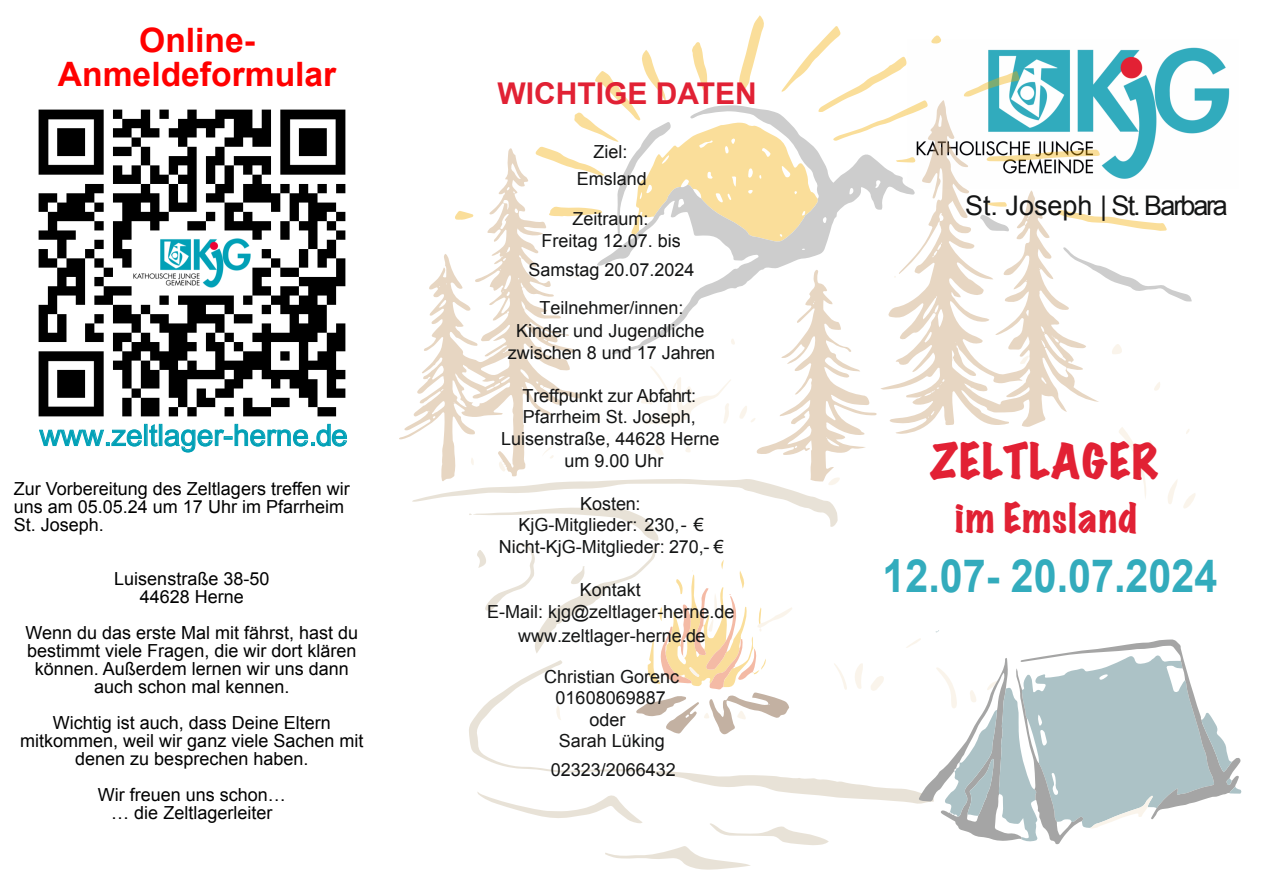
<style>
.page{position:relative;width:1263px;height:893px;background:#fff}
.page>*{position:absolute;margin:0;border:0;box-sizing:border-box;transform-origin:0 0}
.t1{font:700 45.75px "Arial";color:#33abbc;scale:.9 1}
.t2{font:expanded 43.95px "Marker Felt";letter-spacing:.03em;color:#e22134}
.t3{font:expanded 36.45px "Marker Felt";letter-spacing:.035em;color:#e12134}
.t4{font:700 33.6px/33.6px "Arial";color:#f00;text-align:center}
.t5{font:700 30px "Arial";color:#e12134}
.t6{font:29.55px "Arial";color:#01a0b6}
.t7{font:27px "Arial";letter-spacing:-.06em;color:#141515}
.t8{font:18px/21.6px "Arial";color:#141515;text-align:center}
.t9{font:18px/18px "Arial";color:#000;text-align:center}
.s1{color:#01a1b7}
.s2{color:#e12134}
.s3{color:#33acbd}
</style>
<div class="page">
<img style="left:988px;top:47px;width:242px;height:132px">
<svg style="left:884px;top:100px;width:215px;height:334px"></svg>
<svg style="left:399px;top:148px;width:140px;height:292px"></svg>
<svg style="left:597px;top:242px;width:318px;height:113px"></svg>
<svg style="left:469px;top:735px;width:437px;height:67px"></svg>
<svg style="left:1063px;top:247px;width:129px;height:55px"></svg>
<svg style="left:477px;top:791px;width:352px;height:79px"></svg>
<svg style="left:1057px;top:210px;width:110px;height:21px"></svg>
<svg style="left:986px;top:149px;width:114px;height:12px"></svg>
<svg style="left:964px;top:71px;width:56px;height:26px"></svg>
<svg style="left:980px;top:215px;width:29px;height:16px"></svg>
<svg style="left:454px;top:211px;width:19px;height:9px"></svg>
<svg style="left:1168px;top:480px;width:28px;height:28px"></svg>
<svg style="left:987px;top:202px;width:20px;height:5px"></svg>
<svg style="left:1112px;top:344px;width:10px;height:10px"></svg>
<svg style="left:1154px;top:382px;width:6px;height:9px"></svg>
<svg style="left:1119px;top:427px;width:36px;height:71px"></svg>
<svg style="left:1020px;top:355px;width:9px;height:9px"></svg>
<svg style="left:535px;top:15px;width:406px;height:227px"></svg>
<svg style="left:906px;top:630px;width:335px;height:215px"></svg>
<svg style="left:412px;top:270px;width:472px;height:465px"></svg>
<img style="left:38px;top:109px;width:308px;height:326px">
<svg style="left:39px;top:429px;width:103px;height:17px"></svg>
<div style="left:144px;top:424px;width:3px;height:22px;border:1px solid #01a0b6"></div>
<svg style="left:149px;top:424px;width:9px;height:22px"></svg>
<div style="left:159px;top:424px;width:3px;height:22px;border:1px solid #01a0b6"></div>
<svg style="left:165px;top:424px;width:182px;height:28px"></svg>
<h3 class="t4" style="left:58px;top:25px;width:280px">Online-<br>Anmeldeformular</h3>
<h3 class="t6" style="left:40px;top:416px;width:310px"><span class="s1">www.</span>zeltlager-herne<span class="s1">.de</span></h3>
<p class="t9" style="left:14px;top:480px;width:337px;text-align:left">Zur Vorbereitung des Zeltlagers treffen wir uns am 05.05.24 um 17 Uhr im Pfarrheim<br>St. Joseph.</p>
<p class="t9" style="left:114px;top:570px;width:157px">Luisenstraße 38-50<br>44628 Herne</p>
<p class="t9" style="left:25px;top:624px;width:334px">Wenn du das erste Mal mit fährst, hast du bestimmt viele Fragen, die wir dort klären können. Außerdem lernen wir uns dann auch schon mal kennen.</p>
<p class="t9" style="left:20px;top:714px;width:345px">Wichtig ist auch, dass Deine Eltern mitkommen, weil wir ganz viele Sachen mit denen zu besprechen haben.</p>
<p class="t9" style="left:98px;top:786px;width:190px">Wir freuen uns schon… … die Zeltlagerleiter</p>
<h3 class="t5" style="left:497px;top:74px;width:261px">WICHTIGE DATEN</h3>
<p class="t8" style="left:593px;top:141px;width:36px">Ziel:</p>
<p class="t8" style="left:577px;top:168px;width:72px">Emsland</p>
<p class="t8" style="left:542px;top:207px;width:141px;line-height:22.2px">Zeitraum:<br>Freitag 12.07. bis</p>
<p class="t8" style="left:528px;top:259px;width:168px">Samstag 20.07.2024</p>
<p class="t8" style="left:508px;top:297px;width:209px;line-height:22.2px">Teilnehmer/innen:<br>Kinder und Jugendliche zwischen 8 und 17 Jahren</p>
<p class="t8" style="left:501px;top:385px;width:220px">Treffpunkt zur Abfahrt:<br>Pfarrheim St. Joseph,<br>Luisenstraße, 44628 Herne um 9.00 Uhr</p>
<p class="t8" style="left:499px;top:493px;width:226px">Kosten:<br>KjG-Mitglieder: 230,- €<br>Nicht-KjG-Mitglieder: 270,- €</p>
<p class="t8" style="left:487px;top:579px;width:249px">Kontakt<br>E-Mail: kjg@zeltlager-herne.de</p>
<p class="t8" style="left:518px;top:625px;width:189px">www.zeltlager-herne.de</p>
<p class="t8" style="left:544px;top:666px;width:137px">Christian Gorenc<br>01608069887 oder<br>Sarah Lüking</p>
<p class="t8" style="left:551px;top:759px;width:127px">02323/2066432</p>
<h3 class="t7" style="left:965px;top:188px;width:264px">St. Joseph | St. Barbara</h3>
<h2 class="t2" style="left:930px;top:427px;width:230px">ZELTLA<span class="s2">GER</span></h2>
<h3 class="t3" style="left:955px;top:489px;width:184px">im Emsland</h3>
<h1 class="t1" style="left:882px;top:546px;width:373px"><span class="s3">12</span>.07- <span class="s3">20</span>.07.20<span class="s3">24</span></h1>
</div>
